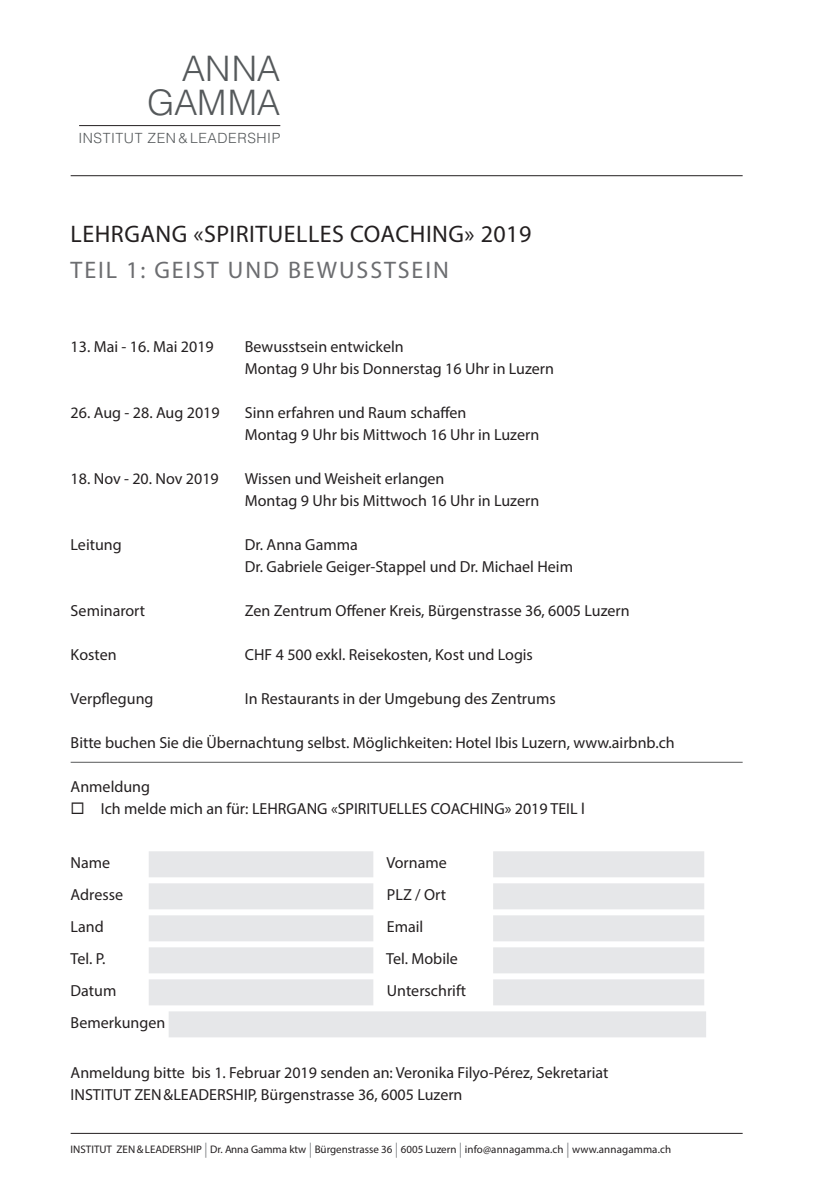
<style>
.page{position:relative;width:840px;height:1191px;background:#fff}
.page>*{position:absolute;margin:0;border:0;box-sizing:border-box;transform-origin:0 0}
.t1{font:300 35.2px/34.4px "Helvetica";letter-spacing:-.01em;color:#55595b;text-align:right}
._02_Lauftext-Titel{font:24px "Myriad Pro";letter-spacing:.02em;color:#231f20}
._03_Lauftext-Subtite{font:24px "Myriad Pro";letter-spacing:.08em;color:#6c6d70}
._01_Lauftext{font:16px/22px "Myriad Pro";color:#231f20}
.t2{font:300 14px "Helvetica";letter-spacing:.04em;color:#55595b}
.t3{font:11px "Myriad Pro";color:#231f20}
.s1{font-size:15px;color:#939598}
</style>
<div class="page">
<hr style="left:79px;top:125px;width:201px;height:1px;background:#231f20">
<hr style="left:71px;top:1133px;width:671px;height:1px;background:#231f20">
<hr style="left:71px;top:175px;width:671px;height:1px;background:#231f20">
<hr style="left:71px;top:761px;width:671px;height:1px;background:#57585a">
<div style="left:149px;top:851px;width:224px;height:26px;background:#e6e7e9"></div>
<div style="left:493px;top:851px;width:210px;height:26px;background:#e6e7e9"></div>
<div style="left:149px;top:883px;width:224px;height:26px;background:#e6e7e9"></div>
<div style="left:493px;top:883px;width:210px;height:26px;background:#e6e7e9"></div>
<div style="left:149px;top:915px;width:224px;height:26px;background:#e6e7e9"></div>
<div style="left:493px;top:915px;width:210px;height:26px;background:#e6e7e9"></div>
<div style="left:149px;top:947px;width:224px;height:26px;background:#e6e7e9"></div>
<div style="left:493px;top:947px;width:210px;height:26px;background:#e6e7e9"></div>
<div style="left:149px;top:979px;width:224px;height:26px;background:#e6e7e9"></div>
<div style="left:493px;top:979px;width:210px;height:26px;background:#e6e7e9"></div>
<div style="left:168px;top:1011px;width:537px;height:26px;background:#e6e7e9"></div>
<p class="t1" style="left:147px;top:49px;width:135px">ANNA<br>GAMMA</p>
<p class="t2" style="left:78px;top:126px;width:203px">INSTITUT ZEN &amp; LEADERSHIP</p>
<p class="_02_Lauftext-Titel" style="left:71px;top:219px;width:462px">LEHRGANG «SPIRITUELLES COACHING» 2019</p>
<p class="_03_Lauftext-Subtite" style="left:71px;top:255px;width:379px">TEIL 1: GEIST UND BEWUSSTSEIN</p>
<p class="_01_Lauftext" style="left:71px;top:335px;width:144px">13. Mai - 16. Mai 2019</p>
<p class="_01_Lauftext" style="left:245px;top:335px;width:160px">Bewusstsein entwickeln</p>
<p class="_01_Lauftext" style="left:245px;top:357px;width:310px">Montag 9 Uhr bis Donnerstag 16 Uhr in Luzern</p>
<p class="_01_Lauftext" style="left:71px;top:401px;width:150px">26. Aug - 28. Aug 2019</p>
<p class="_01_Lauftext" style="left:245px;top:401px;width:223px">Sinn erfahren und Raum schaffen</p>
<p class="_01_Lauftext" style="left:245px;top:423px;width:296px">Montag 9 Uhr bis Mittwoch 16 Uhr in Luzern</p>
<p class="_01_Lauftext" style="left:71px;top:467px;width:149px">18. Nov - 20. Nov 2019</p>
<p class="_01_Lauftext" style="left:245px;top:467px;width:201px">Wissen und Weisheit erlangen</p>
<p class="_01_Lauftext" style="left:245px;top:489px;width:296px">Montag 9 Uhr bis Mittwoch 16 Uhr in Luzern</p>
<p class="_01_Lauftext" style="left:71px;top:533px;width:53px">Leitung</p>
<p class="_01_Lauftext" style="left:245px;top:533px;width:114px">Dr. Anna Gamma</p>
<p class="_01_Lauftext" style="left:245px;top:555px;width:329px">Dr. Gabriele Geiger-Stappel und Dr. Michael Heim</p>
<p class="_01_Lauftext" style="left:71px;top:599px;width:76px">Seminarort</p>
<p class="_01_Lauftext" style="left:245px;top:599px;width:386px">Zen Zentrum Offener Kreis, Bürgenstrasse 36, 6005 Luzern</p>
<p class="_01_Lauftext" style="left:71px;top:643px;width:47px">Kosten</p>
<p class="_01_Lauftext" style="left:245px;top:643px;width:289px">CHF 4 500 exkl. Reisekosten, Kost und Logis</p>
<p class="_01_Lauftext" style="left:71px;top:687px;width:84px">Verpflegung</p>
<p class="_01_Lauftext" style="left:245px;top:687px;width:312px">In Restaurants in der Umgebung des Zentrums</p>
<p class="_01_Lauftext" style="left:71px;top:731px;width:605px">Bitte buchen Sie die Übernachtung selbst. Möglichkeiten: Hotel Ibis Luzern, www.airbnb.ch</p>
<p class="_01_Lauftext" style="left:71px;top:775px;width:81px">Anmeldung</p>
<p class="_01_Lauftext" style="left:71px;top:797px;width:515px">◻ Ich melde mich an für: LEHRGANG «SPIRITUELLES COACHING» 2019 TEIL l</p>
<p class="_01_Lauftext" style="left:71px;top:851px;width:41px">Name</p>
<p class="_01_Lauftext" style="left:386px;top:851px;width:62px">Vorname</p>
<p class="_01_Lauftext" style="left:71px;top:883px;width:54px">Adresse</p>
<p class="_01_Lauftext" style="left:387px;top:883px;width:61px">PLZ / Ort</p>
<p class="_01_Lauftext" style="left:71px;top:915px;width:35px">Land</p>
<p class="_01_Lauftext" style="left:387px;top:915px;width:38px">Email</p>
<p class="_01_Lauftext" style="left:71px;top:947px;width:36px">Tel. P.</p>
<p class="_01_Lauftext" style="left:386px;top:947px;width:73px">Tel. Mobile</p>
<p class="_01_Lauftext" style="left:71px;top:979px;width:47px">Datum</p>
<p class="_01_Lauftext" style="left:387px;top:979px;width:81px">Unterschrift</p>
<p class="_01_Lauftext" style="left:71px;top:1011px;width:96px">Bemerkungen</p>
<p class="_01_Lauftext" style="left:71px;top:1061px;width:539px">Anmeldung bitte bis 1. Februar 2019 senden an: Veronika Filyo-Pérez, Sekretariat<br>INSTITUT ZEN &amp; LEADERSHIP, Bürgenstrasse 36, 6005 Luzern</p>
<p class="t3" style="left:71px;top:1142px;width:601px">INSTITUT ZEN &amp; LEADERSHIP <span class="s1">|</span> Dr. Anna Gamma ktw <span class="s1">|</span> Bürgenstrasse 36 <span class="s1">|</span> 6005 Luzern <span class="s1">|</span> info@annagamma.ch <span class="s1">|</span> www.annagamma.ch</p>
</div>
